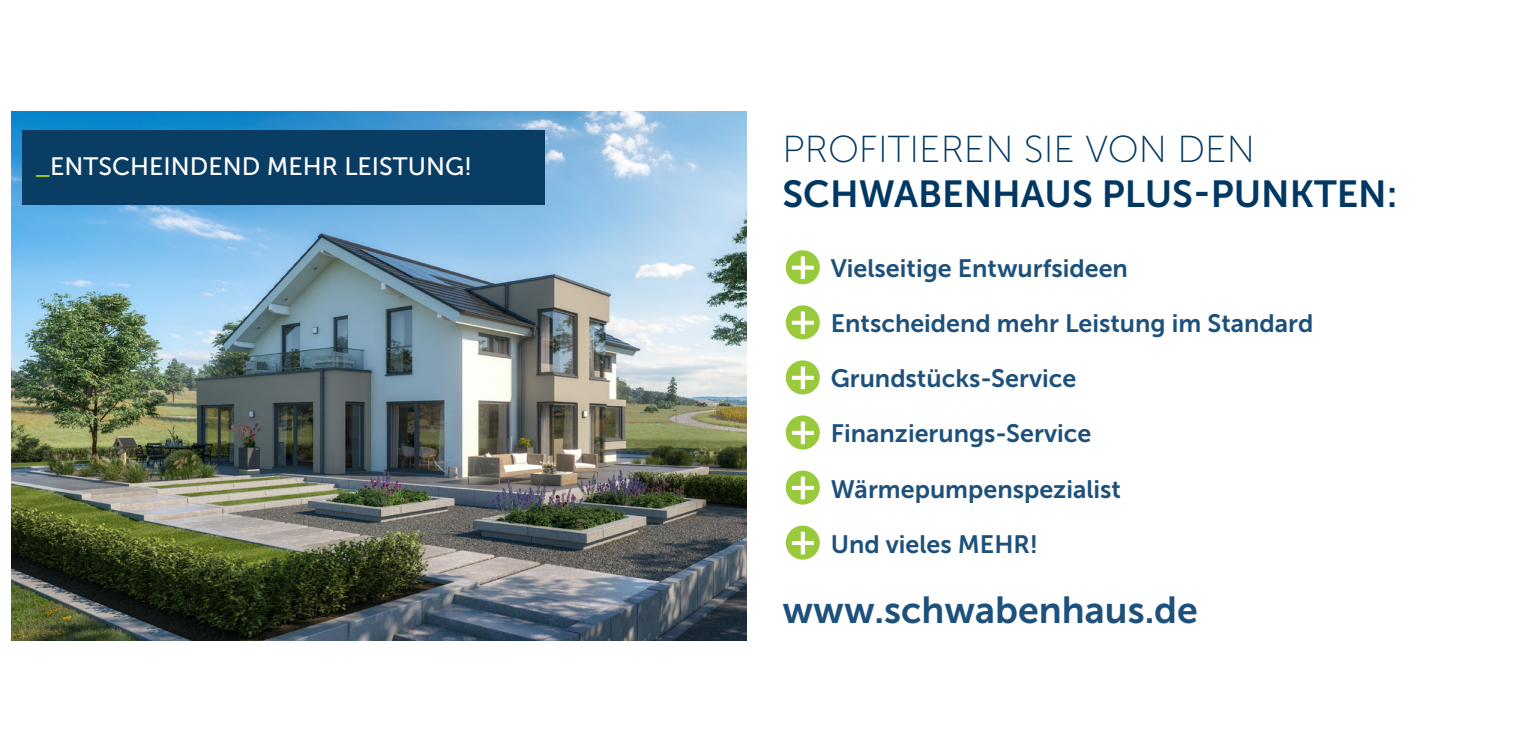
<style>
.page{position:relative;width:1531px;height:745px;background:#fff}
.page>*{position:absolute;margin:0;border:0;box-sizing:border-box;transform-origin:0 0}
.t1{font:37.5px "Museo Sans 700";color:#003863}
.t2{font:37.5px "Museo Sans 100";color:#003863}
.t3{font:37.5px "Museo Sans 700";color:#1d507a}
.t4{font:25px "Museo Sans 700";color:#1d507a}
.t5{font:25px "Museo Sans 500";color:#fff}
.s1{color:#a1c617}
</style>
<div class="page">
<div style="left:786px;top:250px;width:34px;height:34px;background:#99ca3b;border-radius:50%"></div>
<svg style="left:792px;top:256px;width:22px;height:23px"></svg>
<div style="left:786px;top:305px;width:34px;height:34px;background:#99ca3b;border-radius:50%"></div>
<svg style="left:792px;top:311px;width:22px;height:23px"></svg>
<div style="left:786px;top:360px;width:34px;height:34px;background:#99ca3b;border-radius:50%"></div>
<svg style="left:792px;top:366px;width:22px;height:23px"></svg>
<div style="left:786px;top:415px;width:34px;height:34px;background:#99ca3b;border-radius:50%"></div>
<svg style="left:792px;top:421px;width:22px;height:23px"></svg>
<div style="left:786px;top:470px;width:34px;height:34px;background:#99ca3b;border-radius:50%"></div>
<svg style="left:792px;top:476px;width:22px;height:23px"></svg>
<div style="left:786px;top:525px;width:34px;height:34px;background:#99ca3b;border-radius:50%"></div>
<svg style="left:792px;top:531px;width:22px;height:23px"></svg>
<img style="left:12px;top:111px;width:734px;height:529px">
<div style="left:23px;top:130px;width:521px;height:75px;background:#0a3d63"></div>
<p class="t5" style="left:35px;top:153px;width:438px"><span class="s1">_</span>ENTSCHEINDEND MEHR LEISTUNG!</p>
<h1 class="t2" style="left:782px;top:129px;width:474px">PROFITIEREN SIE VON DEN</h1>
<h1 class="t1" style="left:782px;top:173px;width:616px">SCHWABENHAUS PLUS-PUNKTEN:</h1>
<p class="t4" style="left:831px;top:254px;width:299px">Vielseitige Entwurfsideen</p>
<p class="t4" style="left:831px;top:309px;width:484px">Entscheidend mehr Leistung im Standard</p>
<p class="t4" style="left:831px;top:364px;width:247px">Grundstücks-Service</p>
<p class="t4" style="left:831px;top:419px;width:262px">Finanzierungs-Service</p>
<p class="t4" style="left:831px;top:474px;width:292px">Wärmepumpenspezialist</p>
<p class="t4" style="left:831px;top:529px;width:209px">Und vieles MEHR!</p>
<h1 class="t3" style="left:782px;top:589px;width:417px">www.schwabenhaus.de</h1>
</div>
